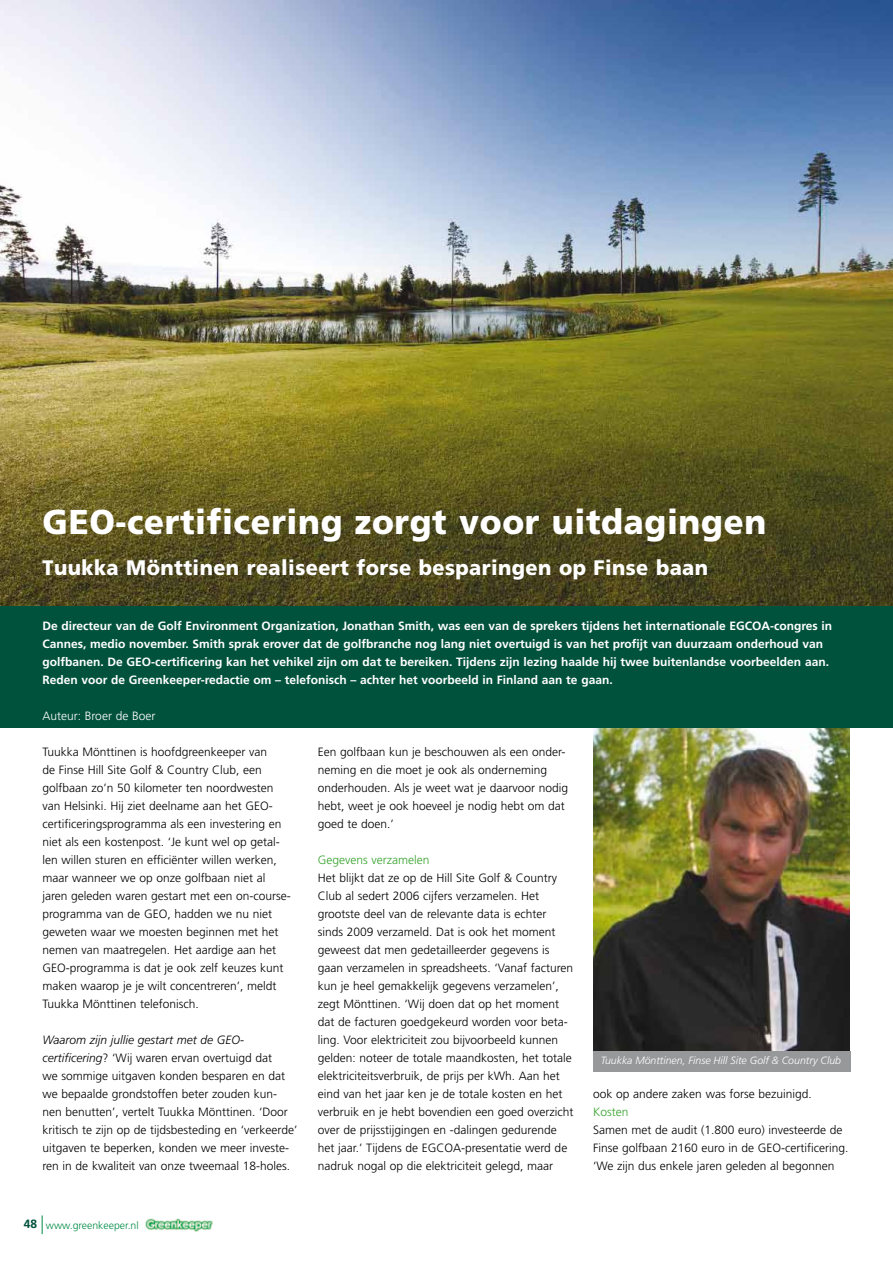
<style>
.page{position:relative;width:893px;height:1263px;background:#fff}
.page>*{position:absolute;margin:0;border:0;box-sizing:border-box;transform-origin:0 0}
.t1{font:900 34.5px "Frutiger";letter-spacing:.02em;color:#fff;scale:.95 1}
.t2{font:900 21px "Frutiger";letter-spacing:.02em;color:#fff;scale:.95 1}
.t3{font:300 12px/18px "Frutiger";color:#000}
.t4{font:700 12px/18px "Frutiger";color:#fff}
.t5{font:300 12px "Frutiger";color:#35a32c}
.t6{font:300 12px "Frutiger";color:#fff}
.t7{font:italic 300 10.5px "Frutiger";color:#fff}
.t8{font:300 10.5px "Frutiger";color:#008b45}
.s1{font-style:italic}
.s2{font-weight:700;font-size:12px;color:#00523c}
</style>
<div class="page">
<img style="left:145px;top:1218px;width:68px;height:14px">
<svg style="left:42px;top:1215px;width:1px;height:19px"></svg>
<img style="left:0;top:0;width:893px;height:607px">
<img style="left:593px;top:728px;width:257px;height:323px">
<div style="left:0;top:607px;width:893px;height:121px;background:#00523c"></div>
<div style="left:593px;top:1051px;width:257px;height:20px;background:#97989a"></div>
<h1 class="t1" style="left:43px;top:501px;width:763px">GEO-certificering zorgt voor uitdagingen</h1>
<h2 class="t2" style="left:43px;top:555px;width:702px">Tuukka Mönttinen realiseert forse besparingen op Finse baan</h2>
<p class="t4" style="left:43px;top:617px;width:791px">De directeur van de Golf Environment Organization, Jonathan Smith, was een van de sprekers tijdens het internationale EGCOA-congres in Cannes, medio november. Smith sprak erover dat de golfbranche nog lang niet overtuigd is van het profijt van duurzaam onderhoud van golfbanen. De GEO-certificering kan het vehikel zijn om dat te bereiken. Tijdens zijn lezing haalde hij twee buitenlandse voorbeelden aan.<br>Reden voor de Greenkeeper-redactie om – telefonisch – achter het voorbeeld in Finland aan te gaan.</p>
<p class="t6" style="left:43px;top:709px;width:114px">Auteur: Broer de Boer</p>
<p class="t3" style="left:43px;top:743px;width:250px">Tuukka Mönttinen is hoofdgreenkeeper van<br>de Finse Hill Site Golf &amp; Country Club, een golfbaan zo’n 50 kilometer ten noordwesten van Helsinki. Hij ziet deelname aan het GEO&shy;certificeringsprogramma als een investering en niet als een kostenpost. ‘Je kunt wel op getal&shy;len willen sturen en efficiënter willen werken, maar wanneer we op onze golfbaan niet al jaren geleden waren gestart met een on-course&shy;programma van de GEO, hadden we nu niet geweten waar we moesten beginnen met het nemen van maatregelen. Het aardige aan het GEO-programma is dat je ook zelf keuzes kunt maken waarop je je wilt concentreren’, meldt Tuukka Mönttinen telefonisch.</p>
<p class="t3" style="left:43px;top:1031px;width:256px"><span class="s1">Waarom zijn jullie gestart met de GEO&shy;certificering</span>? ‘Wij waren ervan overtuigd dat<br>we sommige uitgaven konden besparen en dat we bepaalde grondstoffen beter zouden kun&shy;nen benutten’, vertelt Tuukka Mönttinen. ‘Door kritisch te zijn op de tijdsbesteding en ‘verkeerde’ uitgaven te beperken, konden we meer investe&shy;ren in de kwaliteit van onze tweemaal 18-holes.</p>
<p class="t8" style="left:24px;top:1219px;width:116px"><span class="s2">48</span> www.greenkeeper.nl</p>
<p class="t3" style="left:318px;top:743px;width:252px">Een golfbaan kun je beschouwen als een onder&shy;neming en die moet je ook als onderneming onderhouden. Als je weet wat je daarvoor nodig hebt, weet je ook hoeveel je nodig hebt om dat goed te doen.’</p>
<p class="t5" style="left:318px;top:853px;width:113px">Gegevens verzamelen</p>
<p class="t3" style="left:318px;top:869px;width:257px">Het blijkt dat ze op de Hill Site Golf &amp; Country Club al sedert 2006 cijfers verzamelen. Het grootste deel van de relevante data is echter sinds 2009 verzameld. Dat is ook het moment geweest dat men gedetailleerder gegevens is gaan verzamelen in spreadsheets. ‘Vanaf facturen kun je heel gemakkelijk gegevens verzamelen’, zegt Mönttinen. ‘Wij doen dat op het moment dat de facturen goedgekeurd worden voor beta&shy;ling. Voor elektriciteit zou bijvoorbeeld kunnen gelden: noteer de totale maandkosten, het totale elektriciteitsverbruik, de prijs per kWh. Aan het eind van het jaar ken je de totale kosten en het verbruik en je hebt bovendien een goed overzicht over de prijsstijgingen en -dalingen gedurende het jaar.’ Tijdens de EGCOA-presentatie werd de nadruk nogal op die elektriciteit gelegd, maar</p>
<p class="t7" style="left:601px;top:1054px;width:242px">Tuukka Mönttinen, Finse Hill Site Golf &amp; Country Club</p>
<p class="t3" style="left:593px;top:1085px;width:220px">ook op andere zaken was forse bezuinigd.</p>
<p class="t5" style="left:593px;top:1105px;width:37px">Kosten</p>
<p class="t3" style="left:593px;top:1121px;width:257px">Samen met de audit (1.800 euro) investeerde de<br>Finse golfbaan 2160 euro in de GEO-certificering. ‘We zijn dus enkele jaren geleden al begonnen</p>
</div>
